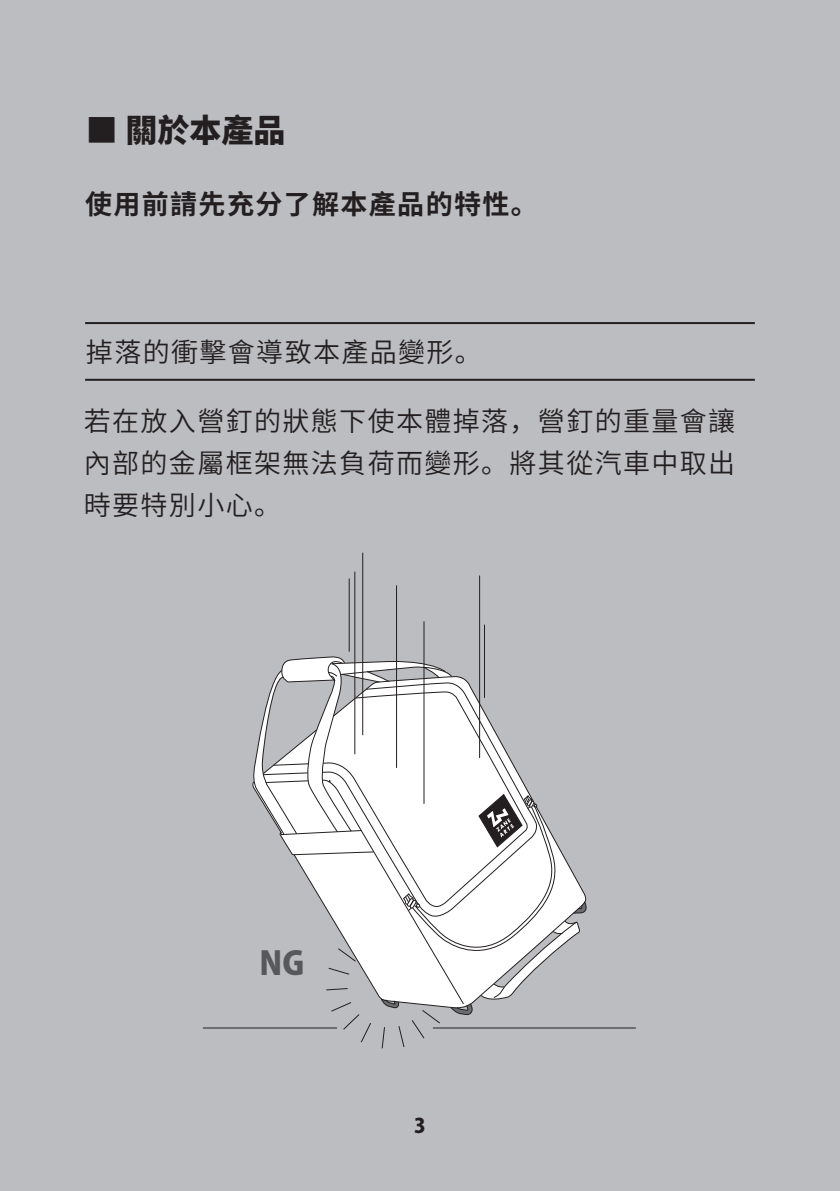
<style>
.page{position:relative;width:840px;height:1191px;background:#fff}
.page>*{position:absolute;margin:0;border:0;box-sizing:border-box;transform-origin:0 0}
.t1{font:800 32px "Source Han Sans SC";color:#231f20}
.t2{font:800 32px "Koz Go Pr 6 N";color:#57585a}
.t3{font:27px/42px "Source Han Sans SC";letter-spacing:.05em;color:#231f20;text-align:justify}
.t4{font:700 27px "Source Han Sans SC";letter-spacing:.05em;color:#231f20}
.t5{font:800 20px "Koz Go Pr 6 N";color:#231f20}
</style>
<div class="page">
<div style="left:0;top:0;width:839px;height:1191px;background:#bcbdc0"></div>
<hr style="left:85px;top:322px;width:669px;height:2px;background:#231f20">
<hr style="left:85px;top:379px;width:669px;height:2px;background:#231f20">
<hr style="left:203px;top:1027px;width:134px;height:1px;background:#231f20">
<svg style="left:253px;top:656px;width:333px;height:393px"></svg>
<hr style="left:432px;top:1027px;width:203px;height:1px;background:#231f20">
<hr style="left:354px;top:571px;width:1px;height:183px;background:#231f20">
<hr style="left:348px;top:578px;width:1px;height:73px;background:#231f20">
<hr style="left:423px;top:621px;width:1px;height:182px;background:#231f20">
<hr style="left:479px;top:575px;width:1px;height:183px;background:#231f20">
<hr style="left:362px;top:552px;width:1px;height:183px;background:#231f20">
<hr style="left:396px;top:585px;width:1px;height:183px;background:#231f20">
<hr style="left:484px;top:624px;width:1px;height:74px;background:#231f20">
<p class="t1" style="left:86px;top:112px;width:201px">■ 關於本產品</p>
<p class="t4" style="left:85px;top:189px;width:454px">使用前請先充分了解本產品的特性。</p>
<p class="t3" style="left:86px;top:332px;width:397px">掉落的衝擊會導致本產品變形。</p>
<p class="t3" style="left:84px;top:400px;width:652px">若在放入營釘的狀態下使本體掉落，營釘的重量會讓內部的金屬框架無法負荷而變形。將其從汽車中取出時要特別小心。</p>
<p class="t2" style="left:259px;top:944px;width:46px">NG</p>
<p class="t5" style="left:414px;top:1114px;width:13px">3</p>
</div>
